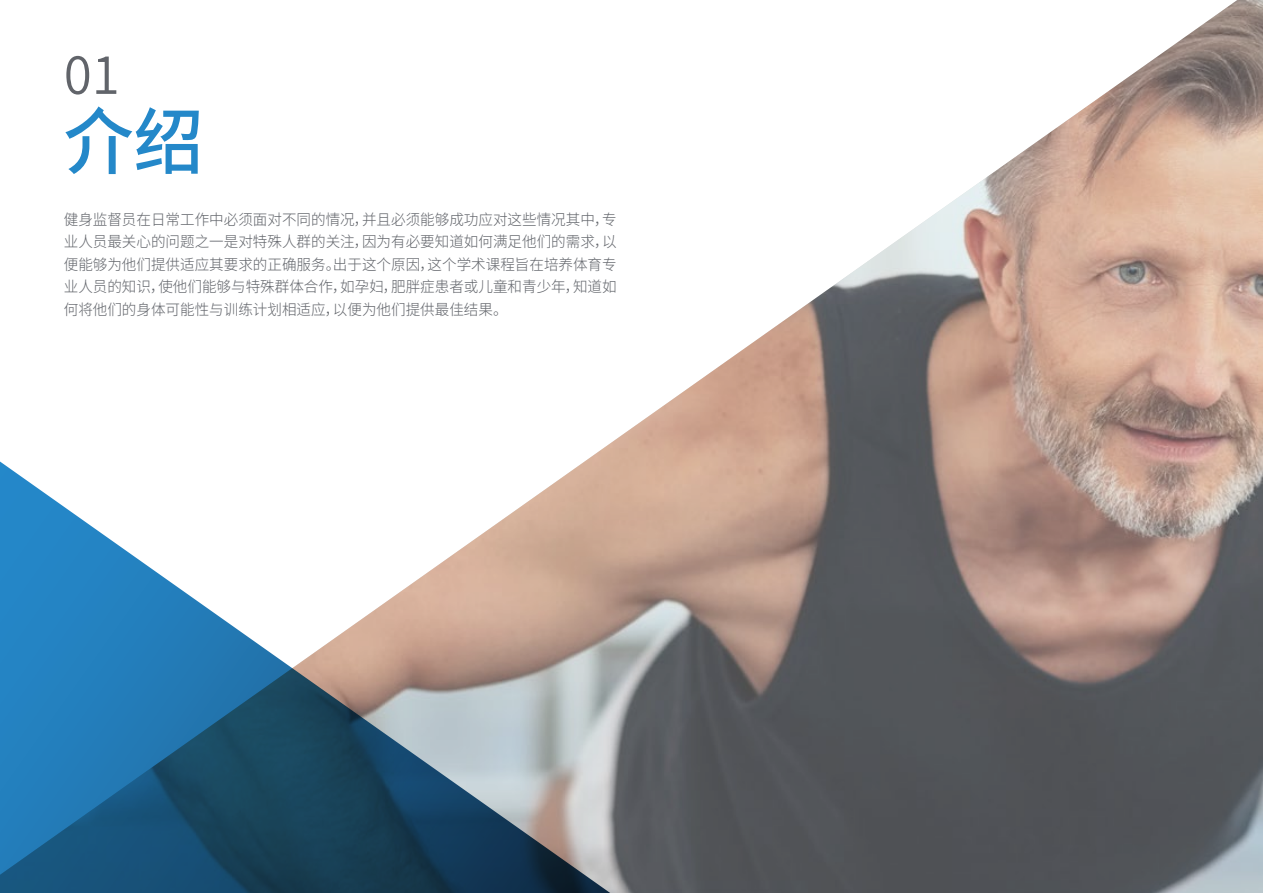
<style>
.page{position:relative;width:1263px;height:893px;background:#fff}
.page>*{position:absolute;margin:0;border:0;box-sizing:border-box;transform-origin:0 0}
.t1{font:500 72px "Source Han Sans CN";color:#2488c9}
.t2{font:52.5px "Source Han Sans CN";color:#61646a}
.t3{font:300 15px/22.5px "Source Han Sans CN";color:#61646a;text-align:justify}
</style>
<div class="page">
<img style="left:607px;top:0;width:656px;height:893px">
<svg style="left:0;top:446px;width:640px;height:447px"></svg>
<h2 class="t2" style="left:64px;top:45px;width:57px">01</h2>
<h1 class="t1" style="left:64px;top:101px;width:141px">介绍</h1>
<p class="t3" style="left:64px;top:208px;width:554px">健身监督员在日常工作中必须面对不同的情况，并且必须能够成功应对这些情况其中，专业人员最关心的问题之一是对特殊人群的关注，因为有必要知道如何满足他们的需求，以便能够为他们提供适应其要求的正确服务。出于这个原因，这个学术课程旨在培养体育专业人员的知识，使他们能够与特殊群体合作，如孕妇，肥胖症患者或儿童和青少年，知道如何将他们的身体可能性与训练计划相适应，以便为他们提供最佳结果。</p>
</div>
